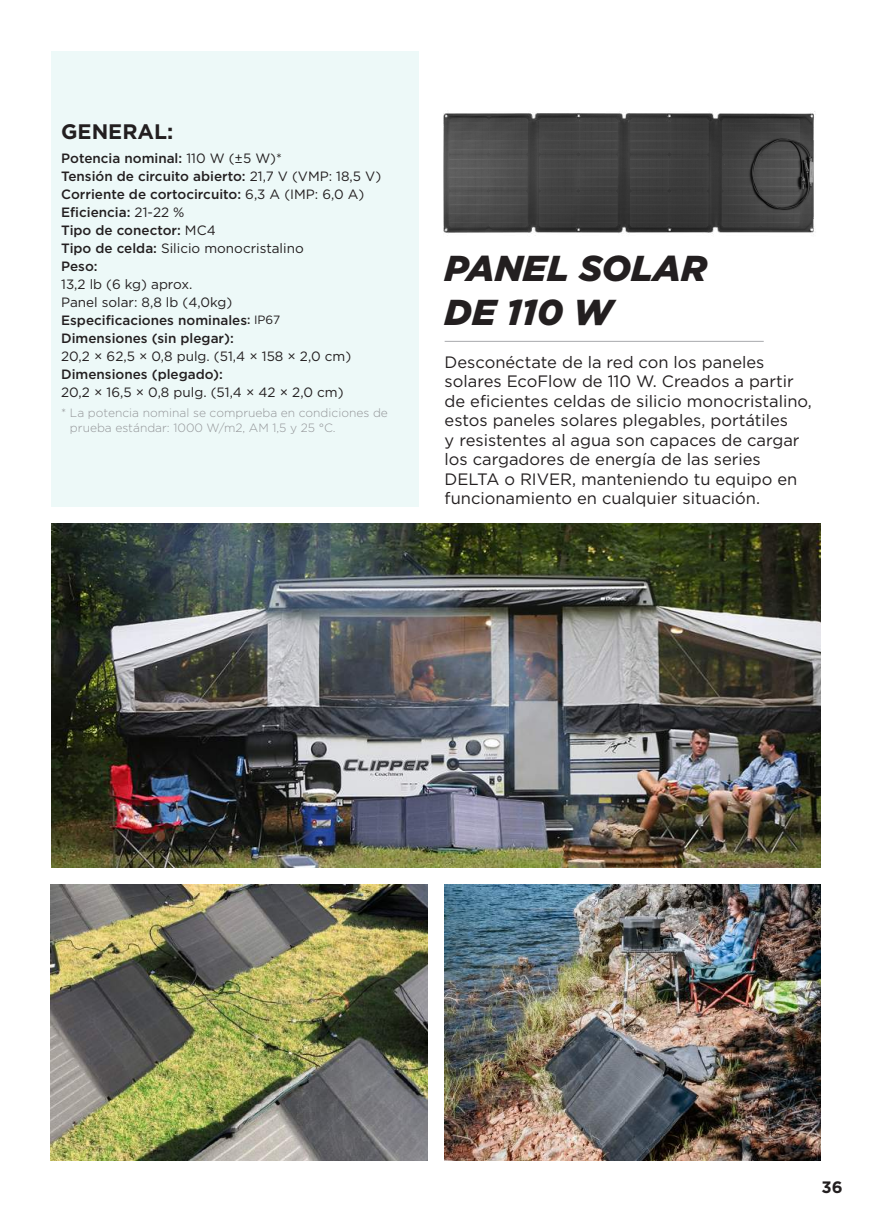
<style>
.page{position:relative;width:872px;height:1212px;background:#fff}
.page>*{position:absolute;margin:0;border:0;box-sizing:border-box;transform-origin:0 0}
.t1{font:italic 900 36px/43.2px "Gotham";color:#231f20}
.t2{font:700 21px "Gotham";color:#231f20}
.t3{font:16.5px/19.5px "Gotham";color:#231f20}
.t4{font:700 16.5px "Gotham";color:#231f20}
.t5{font:500 13.5px/18px "Gotham";color:#231f20}
.t6{font:13.5px "Gotham";color:#231f20}
.t7{font:300 12px/14.4px "Gotham";color:#939598}
.s1{font-weight:400}
.s2{font-size:12px}
.s3{font-weight:400;font-size:12px}
</style>
<div class="page">
<div style="left:51px;top:51px;width:367px;height:455px;background:#edf9f8"></div>
<img style="left:51px;top:523px;width:769px;height:344px">
<img style="left:443px;top:111px;width:372px;height:125px">
<hr style="left:444px;top:341px;width:319px;height:1px;background:#a8a9ad">
<img style="left:51px;top:884px;width:376px;height:277px">
<img style="left:444px;top:884px;width:377px;height:277px">
<h2 class="t2" style="left:61px;top:118px;width:114px">GENERAL:</h2>
<p class="t5" style="left:61px;top:149px;width:321px">Potencia nominal: <span class="s1">110 W (±5 W)*<br></span>Tensión de circuito abierto: <span class="s1">21,7 V (VMP: 18,5 V)<br></span>Corriente de cortocircuito: <span class="s1">6,3 A (IMP: 6,0 A)<br></span>Eficiencia: <span class="s1">21-22 %<br></span>Tipo de conector: <span class="s1">MC4<br></span>Tipo de celda: <span class="s1">Silicio monocristalino<br></span>Peso:</p>
<p class="t5" style="left:61px;top:275px;width:220px"><span class="s1">13,2 lb (6 kg) aprox.<br>Panel solar: 8,8 lb (4,0kg)<br></span>Especificaciones nominales<span class="s2">:</span> <span class="s3">IP67<br></span>Dimensiones (sin plegar):</p>
<p class="t6" style="left:61px;top:347px;width:291px">20,2 × 62,5 × 0,8 pulg. (51,4 × 158 × 2,0 cm)</p>
<p class="t5" style="left:61px;top:365px;width:163px">Dimensiones (plegado):</p>
<p class="t6" style="left:61px;top:383px;width:284px">20,2 × 16,5 × 0,8 pulg. (51,4 × 42 × 2,0 cm)</p>
<p class="t7" style="left:70px;top:405px;width:319px;text-indent:-9px">* La potencia nominal se comprueba en condiciones de prueba estándar: 1000 W/m2, AM 1,5 y 25 °C.</p>
<h1 class="t1" style="left:444px;top:247px;width:264px">PANEL SOLAR<br>DE 110 W</h1>
<p class="t3" style="left:444px;top:352px;width:369px">Desconéctate de la red con los paneles solares EcoFlow de 110 W. Creados a partir de eficientes celdas de silicio monocristalino, estos paneles solares plegables, portátiles<br>y resistentes al agua son capaces de cargar los cargadores de energía de las series DELTA o RIVER, manteniendo tu equipo en funcionamiento en cualquier situación.</p>
<p class="t4" style="left:821px;top:1176px;width:23px">36</p>
</div>
